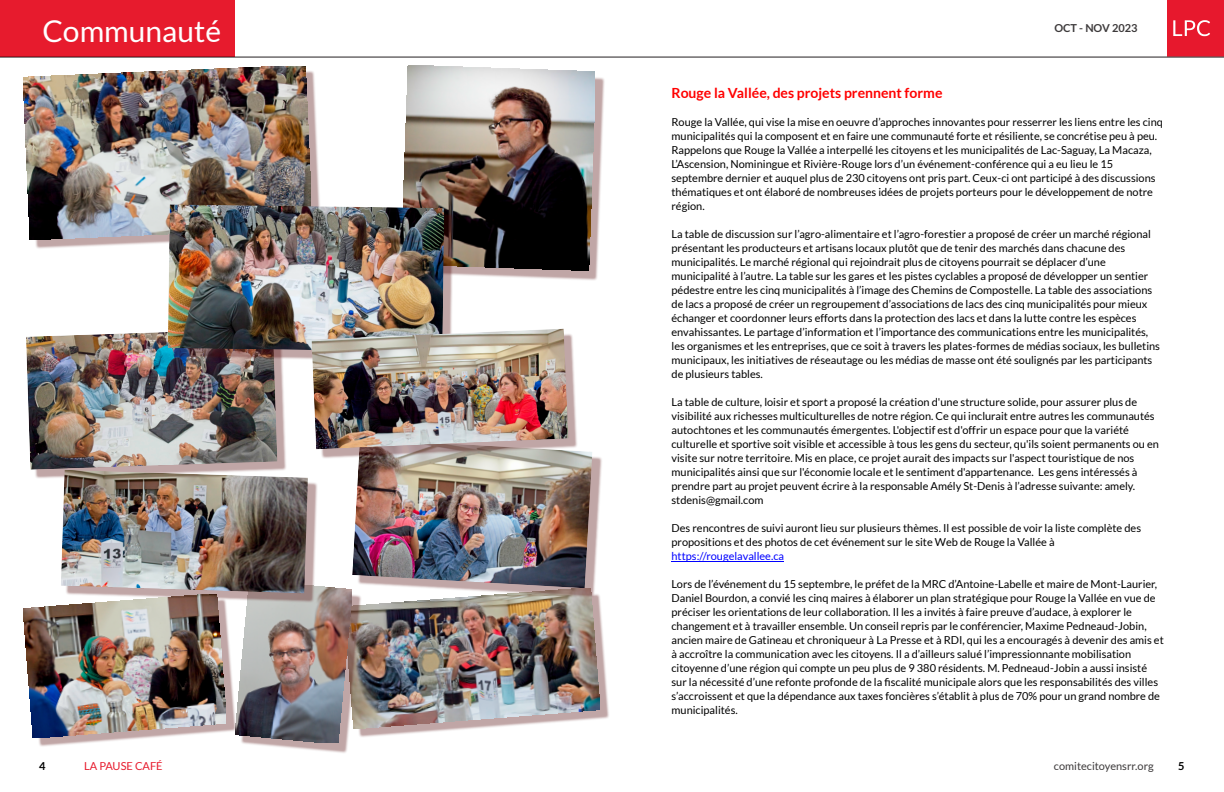
<style>
.page{position:relative;width:1224px;height:792px;background:#fff}
.page>*{position:absolute;margin:0;border:0;box-sizing:border-box;transform-origin:0 0}
.t1{font:30px "Lato";color:#fff}
.t2{font:700 14px "Lato";color:#f00}
.t3{font:11px/14px "Lato";color:#000}
.t4{font:11px "Lato";color:#00f}
.t5{font:11px "Lato";color:#3d3a3b}
.t6{font:11px "Lato";color:#e71b2d}
.t7{font:700 11px "Lato";color:#3d3a3b}
.t8{font:700 11px "Lato";color:#000}
</style>
<div class="page">
<div style="left:0;top:0;width:235px;height:57px;background:#e71b2d"></div>
<div style="left:1167px;top:0;width:57px;height:57px;background:#e7182d"></div>
<svg style="left:1173px;top:20px;width:37px;height:16px"></svg>
<hr style="left:672px;top:561px;width:112px;height:1px;background:#00f">
<img style="left:29px;top:71px;width:291px;height:178px">
<img style="left:24px;top:66px;width:287px;height:173px">
<img style="left:35px;top:362px;width:251px;height:116px">
<img style="left:26px;top:332px;width:251px;height:138px">
<img style="left:363px;top:601px;width:246px;height:136px">
<img style="left:363px;top:599px;width:237px;height:129px">
<img style="left:455px;top:77px;width:150px;height:203px">
<img style="left:403px;top:66px;width:192px;height:205px">
<img style="left:243px;top:595px;width:120px;height:158px">
<img style="left:237px;top:586px;width:115px;height:157px">
<img style="left:67px;top:482px;width:251px;height:122px">
<img style="left:61px;top:470px;width:247px;height:123px">
<img style="left:32px;top:598px;width:205px;height:149px">
<img style="left:24px;top:594px;width:202px;height:143px">
<img style="left:356px;top:457px;width:246px;height:142px">
<img style="left:352px;top:451px;width:241px;height:137px">
<img style="left:172px;top:208px;width:283px;height:154px">
<img style="left:168px;top:204px;width:276px;height:148px">
<img style="left:316px;top:334px;width:263px;height:126px">
<img style="left:311px;top:329px;width:257px;height:120px">
<h1 class="t1" style="left:42px;top:18px;width:180px">Communauté</h1>
<p class="t7" style="left:1054px;top:23px;width:85px">OCT - NOV 2023</p>
<p class="t2" style="left:672px;top:87px;width:272px">Rouge la Vallée, des projets prennent forme</p>
<p class="t3" style="left:672px;top:116px;width:493px">Rouge la Vallée, qui vise la mise en oeuvre d’approches innovantes pour resserrer les liens entre les cinq municipalités qui la composent et en faire une communauté forte et résiliente, se concrétise peu à peu.<br>Rappelons que Rouge la Vallée a interpellé les citoyens et les municipalités de Lac-Saguay, La Macaza, L’Ascension, Nominingue et Rivière-Rouge lors d’un événement-conférence qui a eu lieu le 15 septembre dernier et auquel plus de 230 citoyens ont pris part. Ceux-ci ont participé à des discussions thématiques et ont élaboré de nombreuses idées de projets porteurs pour le développement de notre région.</p>
<p class="t3" style="left:672px;top:228px;width:490px">La table de discussion sur l’agro-alimentaire et l’agro-forestier a proposé de créer un marché régional présentant les producteurs et artisans locaux plutôt que de tenir des marchés dans chacune des municipalités. Le marché régional qui rejoindrait plus de citoyens pourrait se déplacer d’une municipalité à l’autre. La table sur les gares et les pistes cyclables a proposé de développer un sentier pédestre entre les cinq municipalités à l’image des Chemins de Compostelle. La table des associations de lacs a proposé de créer un regroupement d’associations de lacs des cinq municipalités pour mieux échanger et coordonner leurs efforts dans la protection des lacs et dans la lutte contre les espèces envahissantes. Le partage d’information et l’importance des communications entre les municipalités, les organismes et les entreprises, que ce soit à travers les plates-formes de médias sociaux, les bulletins municipaux, les initiatives de réseautage ou les médias de masse ont été soulignés par les participants de plusieurs tables.</p>
<p class="t3" style="left:672px;top:396px;width:489px">La table de culture, loisir et sport a proposé la création d'une structure solide, pour assurer plus de visibilité aux richesses multiculturelles de notre région. Ce qui inclurait entre autres les communautés autochtones et les communautés émergentes. L'objectif est d'offrir un espace pour que la variété culturelle et sportive soit visible et accessible à tous les gens du secteur, qu'ils soient permanents ou en visite sur notre territoire. Mis en place, ce projet aurait des impacts sur l'aspect touristique de nos municipalités ainsi que sur l'économie locale et le sentiment d'appartenance. Les gens intéressés à prendre part au projet peuvent écrire à la responsable Amély St-Denis à l’adresse suivante: amely. stdenis@gmail.com</p>
<p class="t3" style="left:672px;top:522px;width:471px">Des rencontres de suivi auront lieu sur plusieurs thèmes. Il est possible de voir la liste complète des propositions et des photos de cet événement sur le site Web de Rouge la Vallée à</p>
<p class="t4" style="left:672px;top:551px;width:114px">https://rougelavallee.ca</p>
<p class="t3" style="left:672px;top:578px;width:494px">Lors de l’événement du 15 septembre, le préfet de la MRC d’Antoine-Labelle et maire de Mont-Laurier, Daniel Bourdon, a convié les cinq maires à élaborer un plan stratégique pour Rouge la Vallée en vue de préciser les orientations de leur collaboration. Il les a invités à faire preuve d’audace, à explorer le changement et à travailler ensemble. Un conseil repris par le conférencier, Maxime Pedneaud-Jobin, ancien maire de Gatineau et chroniqueur à La Presse et à RDI, qui les a encouragés à devenir des amis et à accroître la communication avec les citoyens. Il a d’ailleurs salué l’impressionnante mobilisation citoyenne d’une région qui compte un peu plus de 9 380 résidents. M. Pedneaud-Jobin a aussi insisté sur la nécessité d’une refonte profonde de la fiscalité municipale alors que les responsabilités des villes s’accroissent et que la dépendance aux taxes foncières s’établit à plus de 70% pour un grand nombre de municipalités.</p>
<p class="t6" style="left:84px;top:761px;width:80px">LA PAUSE CAFÉ</p>
<p class="t8" style="left:39px;top:761px;width:8px">4</p>
<p class="t5" style="left:1054px;top:761px;width:101px">comitecitoyensrr.org</p>
<p class="t8" style="left:1178px;top:761px;width:8px">5</p>
</div>
